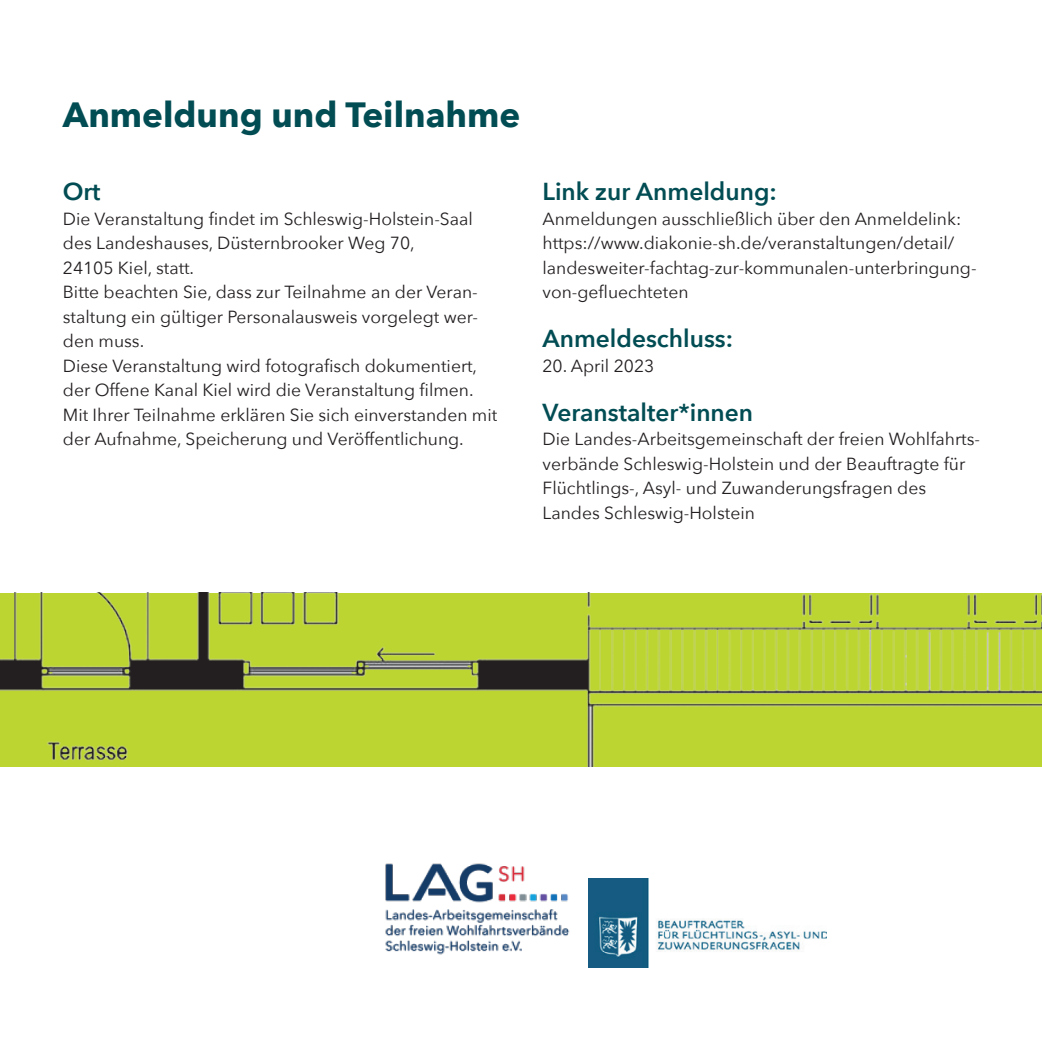
<style>
.page{position:relative;width:1042px;height:1042px;background:#fff}
.page>*{position:absolute;margin:0;border:0;box-sizing:border-box;transform-origin:0 0}
.t1{font:700 35px "Avenir Next";color:#024c53}
.t2{font:600 24.5px "Avenir Next";color:#024c53}
.t3{font:17.5px/24.5px "Avenir Next";color:#231f20}
</style>
<div class="page">
<img style="left:0;top:593px;width:1042px;height:173px">
<img style="left:385px;top:863px;width:185px;height:92px">
<img style="left:589px;top:878px;width:237px;height:89px">
<h1 class="t1" style="left:63px;top:84px;width:459px">Anmeldung und Teilnahme</h1>
<h2 class="t2" style="left:63px;top:171px;width:39px">Ort</h2>
<p class="t3" style="left:63px;top:206px;width:436px">Die Veranstaltung findet im Schleswig-Holstein-Saal des Landeshauses, Düsternbrooker Weg 70,<br>24105 Kiel, statt.<br>Bitte beachten Sie, dass zur Teilnahme an der Veran&shy;staltung ein gültiger Personalausweis vorgelegt wer&shy;den muss.<br>Diese Veranstaltung wird fotografisch dokumentiert, der Offene Kanal Kiel wird die Veranstaltung filmen.<br>Mit Ihrer Teilnahme erklären Sie sich einverstanden mit der Aufnahme, Speicherung und Veröffentlichung.</p>
<h2 class="t2" style="left:542px;top:171px;width:236px">Link zur Anmeldung:</h2>
<p class="t3" style="left:542px;top:206px;width:436px">Anmeldungen ausschließlich über den Anmeldelink: https://www.diakonie-sh.de/veranstaltungen/detail/ landesweiter-fachtag-zur-kommunalen-unterbringung&shy;von-gefluechteten</p>
<h2 class="t2" style="left:542px;top:318px;width:192px">Anmeldeschluss:</h2>
<p class="t3" style="left:542px;top:353px;width:113px">20. April 2023</p>
<h2 class="t2" style="left:542px;top:391px;width:212px">Veranstalter*innen</h2>
<p class="t3" style="left:542px;top:426px;width:439px">Die Landes-Arbeitsgemeinschaft der freien Wohlfahrts&shy;verbände Schleswig-Holstein und der Beauftragte für Flüchtlings-, Asyl- und Zuwanderungsfragen des Landes Schleswig-Holstein</p>
</div>
